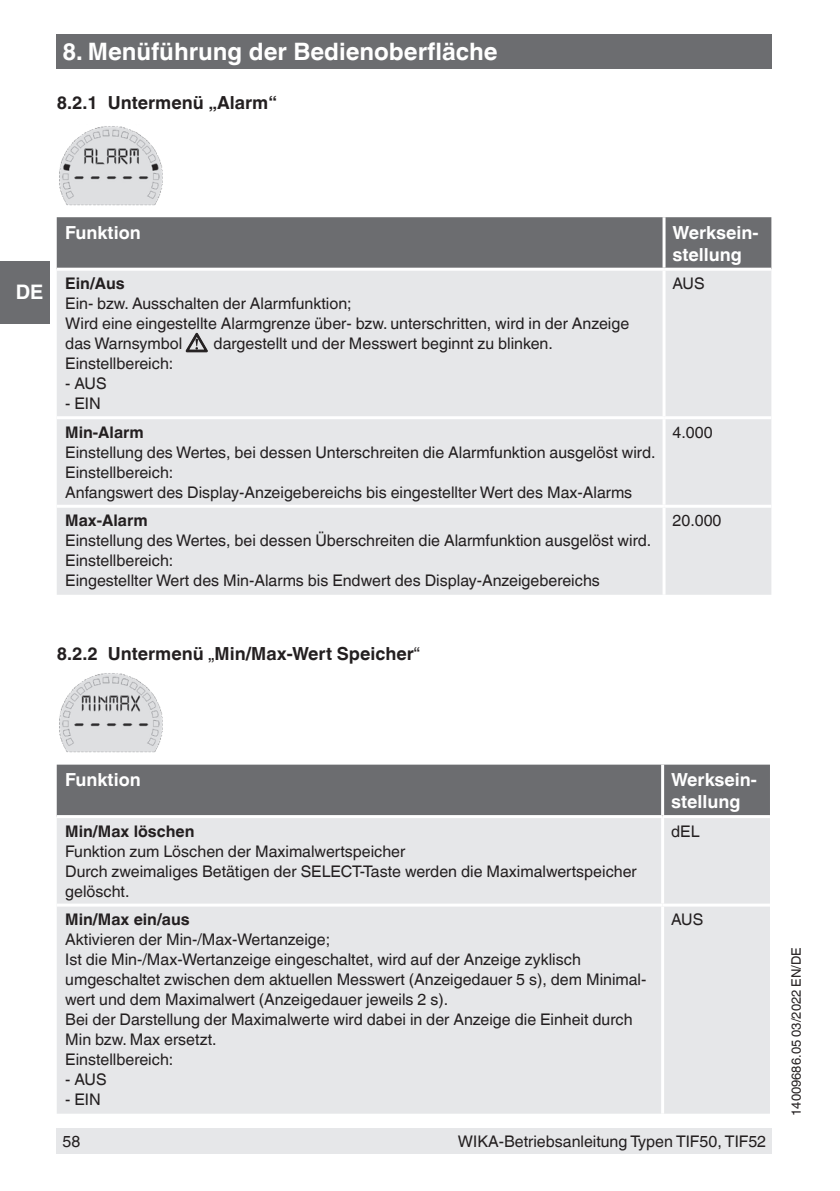
<style>
.page{position:relative;width:840px;height:1191px;background:#fff}
.page>*{position:absolute;margin:0;border:0;box-sizing:border-box;transform-origin:0 0}
.t1{font:700 24px "Helvetica World";color:#fff}
.t2{font:700 20px "Helvetica World";color:#fff}
.t3{font:700 18px "Helvetica World";color:#231f20}
.t4{font:700 18px/22px "Helvetica World";color:#fff}
.t5{font:16px/20px "Helvetica World";color:#231f20}
.t6{font:700 16px "Helvetica World";color:#231f20}
.t7{font:13px "Helvetica World";color:#231f20}
.s1{font-weight:400}
</style>
<div class="page">
<div style="left:57px;top:1128px;width:714px;height:26px;background:#e6e7e9"></div>
<div style="left:57px;top:34px;width:714px;height:34px;background:#6c6d70"></div>
<div style="left:0;top:261px;width:49px;height:62px;background:#6c6d70"></div>
<div style="left:57px;top:217px;width:714px;height:51px;background:#6c6d70"></div>
<div style="left:57px;top:271px;width:714px;height:324px;background:#e6e7e9"></div>
<hr style="left:662px;top:217px;width:3px;height:51px;background:#fff">
<hr style="left:662px;top:271px;width:3px;height:145px;background:#fff">
<hr style="left:57px;top:416px;width:606px;height:3px;background:#fff">
<hr style="left:663px;top:416px;width:108px;height:3px;background:#fff">
<hr style="left:662px;top:419px;width:3px;height:86px;background:#fff">
<hr style="left:57px;top:505px;width:606px;height:3px;background:#fff">
<hr style="left:663px;top:505px;width:108px;height:3px;background:#fff">
<hr style="left:662px;top:508px;width:3px;height:87px;background:#fff">
<svg style="left:186px;top:333px;width:21px;height:19px"></svg>
<div style="left:57px;top:764px;width:712px;height:51px;background:#6c6d70"></div>
<div style="left:57px;top:818px;width:712px;height:295px;background:#e6e7e9"></div>
<hr style="left:660px;top:764px;width:3px;height:51px;background:#fff">
<hr style="left:660px;top:818px;width:3px;height:85px;background:#fff">
<hr style="left:57px;top:903px;width:605px;height:3px;background:#fff">
<hr style="left:662px;top:903px;width:107px;height:3px;background:#fff">
<hr style="left:660px;top:906px;width:3px;height:207px;background:#fff">
<img style="left:59px;top:126px;width:104px;height:80px">
<img style="left:59px;top:673px;width:104px;height:80px">
<h1 class="t1" style="left:62px;top:37px;width:436px">8. Menüführung der Bedienoberfläche</h1>
<p class="t3" style="left:57px;top:93px;width:221px">8.2.1 Untermenü „Alarm“</p>
<p class="t2" style="left:16px;top:281px;width:29px">DE</p>
<p class="t4" style="left:65px;top:221px;width:77px">Funktion</p>
<p class="t4" style="left:672px;top:221px;width:87px">Werksein&shy;stellung</p>
<p class="t6" style="left:65px;top:274px;width:61px">Ein/Aus</p>
<p class="t5" style="left:65px;top:294px;width:565px">Ein- bzw. Ausschalten der Alarmfunktion;<br>Wird eine eingestellte Alarmgrenze über- bzw. unterschritten, wird in der Anzeige das Warnsymbol</p>
<p class="t5" style="left:672px;top:274px;width:34px">AUS</p>
<p class="t5" style="left:213px;top:334px;width:340px">dargestellt und der Messwert beginnt zu blinken.</p>
<p class="t5" style="left:65px;top:354px;width:109px">Einstellbereich:</p>
<p class="t5" style="left:65px;top:374px;width:43px">- AUS</p>
<p class="t5" style="left:65px;top:394px;width:37px">- EIN</p>
<p class="t6" style="left:65px;top:423px;width:80px">Min-Alarm</p>
<p class="t5" style="left:65px;top:442px;width:591px">Einstellung des Wertes, bei dessen Unterschreiten die Alarmfunktion ausgelöst wird.<br>Einstellbereich:<br>Anfangswert des Display-Anzeigebereichs bis eingestellter Wert des Max-Alarms</p>
<p class="t6" style="left:65px;top:511px;width:84px">Max-Alarm</p>
<p class="t5" style="left:65px;top:531px;width:587px">Einstellung des Wertes, bei dessen Überschreiten die Alarmfunktion ausgelöst wird.<br>Einstellbereich:<br>Eingestellter Wert des Min-Alarms bis Endwert des Display-Anzeigebereichs</p>
<p class="t5" style="left:672px;top:422px;width:42px">4.000</p>
<p class="t5" style="left:672px;top:511px;width:50px">20.000</p>
<p class="t3" style="left:57px;top:643px;width:364px">8.2.2 Untermenü <span class="s1">„</span>Min/Max-Wert Speicher<span class="s1">“</span></p>
<p class="t4" style="left:65px;top:769px;width:77px">Funktion</p>
<p class="t4" style="left:670px;top:769px;width:87px">Werksein&shy;stellung</p>
<p class="t6" style="left:65px;top:821px;width:131px">Min/Max löschen</p>
<p class="t5" style="left:65px;top:841px;width:572px">Funktion zum Löschen der Maximalwertspeicher<br>Durch zweimaliges Betätigen der SELECT-Taste werden die Maximalwertspeicher gelöscht.</p>
<p class="t5" style="left:670px;top:821px;width:30px">dEL</p>
<p class="t6" style="left:65px;top:910px;width:126px">Min/Max ein/aus</p>
<p class="t5" style="left:65px;top:929px;width:582px">Aktivieren der Min-/Max-Wertanzeige;<br>Ist die Min-/Max-Wertanzeige eingeschaltet, wird auf der Anzeige zyklisch umgeschaltet zwischen dem aktuellen Messwert (Anzeigedauer 5 s), dem Minimal&shy;wert und dem Maximalwert (Anzeigedauer jeweils 2 s).<br>Bei der Darstellung der Maximalwerte wird dabei in der Anzeige die Einheit durch Min bzw. Max ersetzt.<br>Einstellbereich:</p>
<p class="t5" style="left:65px;top:1069px;width:43px">- AUS</p>
<p class="t5" style="left:65px;top:1089px;width:37px">- EIN</p>
<p class="t5" style="left:670px;top:909px;width:34px">AUS</p>
<p class="t5" style="left:62px;top:1131px;width:19px">58</p>
<p class="t5" style="left:457px;top:1131px;width:309px">WIKA-Betriebsanleitung Typen TIF50, TIF52</p>
<p class="t7" style="left:788px;top:1115px;width:170px;rotate:-90deg">14009686.05 03/2022 EN/DE</p>
</div>
